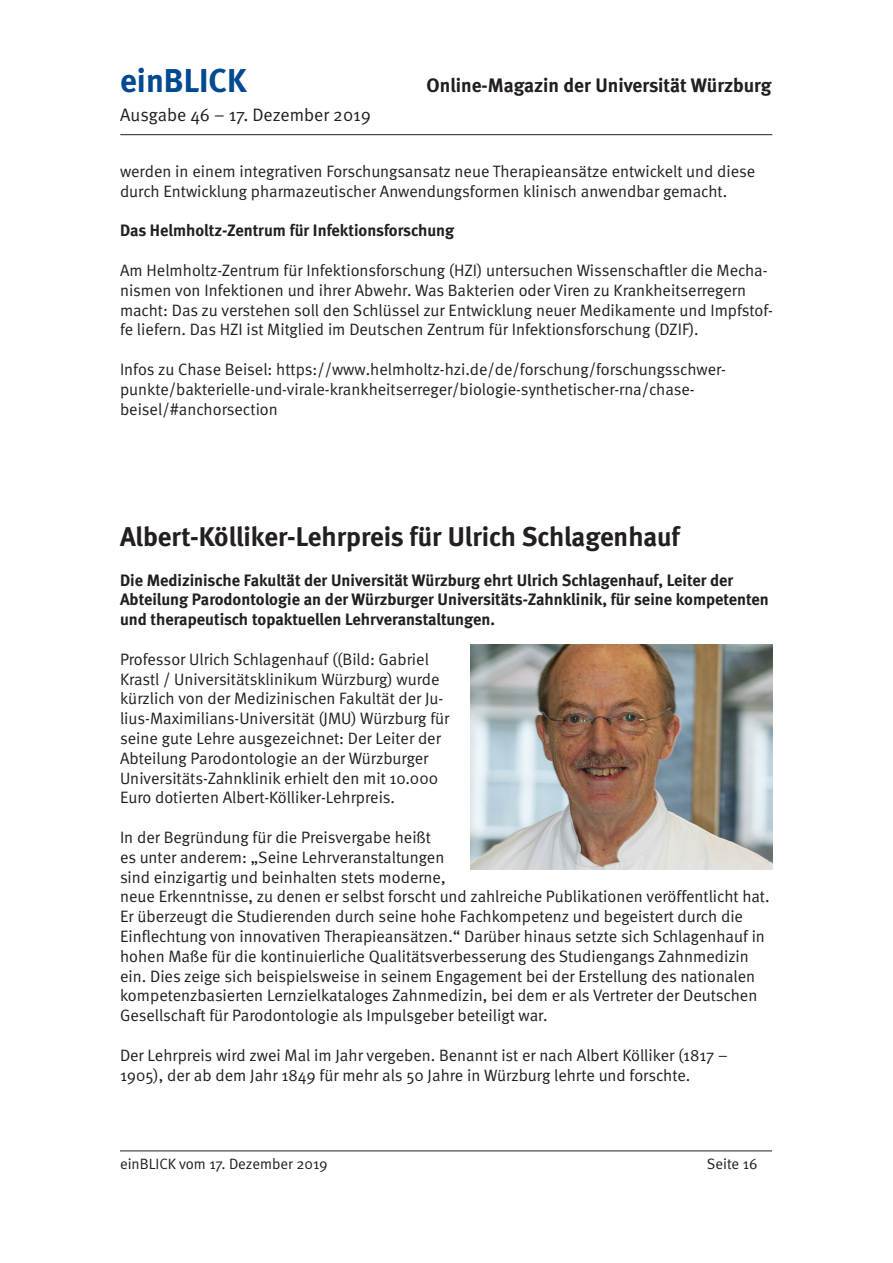
<style>
.page{position:relative;width:893px;height:1263px;background:#fff}
.page>*{position:absolute;margin:0;border:0;box-sizing:border-box;transform-origin:0 0}
.t1{font:700 33px "Meta";color:#014990}
.t2{font:700 27px "Meta";color:#231f20}
.t3{font:700 19.5px "Meta";color:#231f20}
.t4{font:18px "Meta Normal";color:#231f20}
.t5{font:16.5px/19.8px "Meta Normal";color:#231f20}
.t6{font:700 16.5px/19.8px "Meta";color:#231f20}
.t7{font:15px "Meta Normal";color:#231f20}
</style>
<div class="page">
<hr style="left:120px;top:134px;width:652px;height:1px;background:#231f20">
<hr style="left:120px;top:1150px;width:652px;height:1px;background:#231f20">
<img style="left:471px;top:644px;width:302px;height:225px">
<h1 class="t1" style="left:120px;top:61px;width:128px">einBLICK</h1>
<p class="t3" style="left:427px;top:74px;width:346px">Online-Magazin der Universität Würzburg</p>
<p class="t4" style="left:120px;top:105px;width:252px">Ausgabe 46 – 17. Dezember 2019</p>
<p class="t5" style="left:120px;top:161px;width:637px">werden in einem integrativen Forschungsansatz neue Therapieansätze entwickelt und diese durch Entwicklung pharmazeutischer Anwendungsformen klinisch anwendbar gemacht.</p>
<p class="t6" style="left:120px;top:220px;width:336px">Das Helmholtz-Zentrum für Infektionsforschung</p>
<p class="t5" style="left:120px;top:260px;width:654px">Am Helmholtz-Zentrum für Infektionsforschung (HZI) untersuchen Wissenschaftler die Mecha&shy;nismen von Infektionen und ihrer Abwehr. Was Bakterien oder Viren zu Krankheitserregern macht: Das zu verstehen soll den Schlüssel zur Entwicklung neuer Medikamente und Impfstof&shy;fe liefern. Das HZI ist Mitglied im Deutschen Zentrum für Infektionsforschung (DZIF).</p>
<p class="t5" style="left:120px;top:359px;width:607px">Infos zu Chase Beisel: https://www.helmholtz-hzi.de/de/forschung/forschungsschwer&shy;punkte/bakterielle-und-virale-krankheitserreger/biologie-synthetischer-rna/chase&shy;beisel/#anchorsection</p>
<h2 class="t2" style="left:120px;top:520px;width:561px">Albert-Kölliker-Lehrpreis für Ulrich Schlagenhauf</h2>
<p class="t6" style="left:120px;top:570px;width:650px">Die Medizinische Fakultät der Universität Würzburg ehrt Ulrich Schlagenhauf, Leiter der<br>Abteilung Parodontologie an der Würzburger Universitäts-Zahnklinik, für seine kompetenten und therapeutisch topaktuellen Lehrveranstaltungen.</p>
<p class="t5" style="left:120px;top:649px;width:331px">Professor Ulrich Schlagenhauf ((Bild: Gabriel Krastl / Universitätsklinikum Würzburg) wurde kürzlich von der Medizinischen Fakultät der Ju&shy;lius-Maximilians-Universität (JMU) Würzburg für seine gute Lehre ausgezeichnet: Der Leiter der Abteilung Parodontologie an der Würzburger Universitäts-Zahnklinik erhielt den mit 10.000<br>Euro dotierten Albert-Kölliker-Lehrpreis.</p>
<p class="t5" style="left:120px;top:827px;width:651px">In der Begründung für die Preisvergabe heißt<br>es unter anderem: „Seine Lehrveranstaltungen<br>sind einzigartig und beinhalten stets moderne,<br>neue Erkenntnisse, zu denen er selbst forscht und zahlreiche Publikationen veröffentlicht hat.<br>Er überzeugt die Studierenden durch seine hohe Fachkompetenz und begeistert durch die Einflechtung von innovativen Therapieansätzen.“ Darüber hinaus setzte sich Schlagenhauf in hohen Maße für die kontinuierliche Qualitätsverbesserung des Studiengangs Zahnmedizin ein. Dies zeige sich beispielsweise in seinem Engagement bei der Erstellung des nationalen kompetenzbasierten Lernzielkataloges Zahnmedizin, bei dem er als Vertreter der Deutschen Gesellschaft für Parodontologie als Impulsgeber beteiligt war.</p>
<p class="t5" style="left:120px;top:1045px;width:609px">Der Lehrpreis wird zwei Mal im Jahr vergeben. Benannt ist er nach Albert Kölliker (1817 –<br>1905), der ab dem Jahr 1849 für mehr als 50 Jahre in Würzburg lehrte und forschte.</p>
<p class="t7" style="left:120px;top:1155px;width:209px">einBLICK vom 17. Dezember 2019</p>
<p class="t7" style="left:707px;top:1155px;width:52px">Seite 16</p>
</div>
